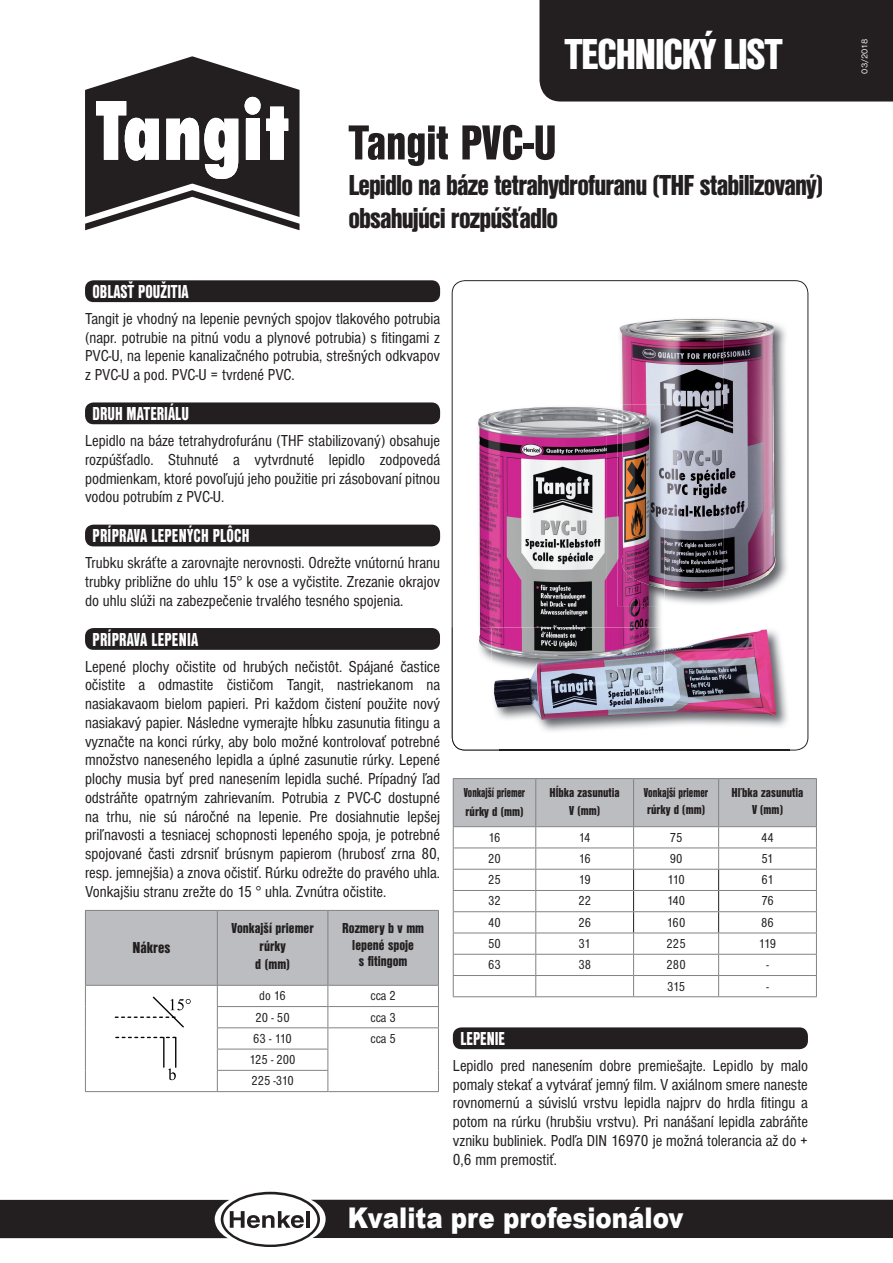
<style>
.page{position:relative;width:893px;height:1263px;background:#fff}
.page>*{position:absolute;margin:0;border:0;box-sizing:border-box;transform-origin:0 0}
.t1{font:51px "Nimbus Sans DOT Blac Cond";letter-spacing:-.005em;color:#231f20}
.t2{font:45px "Nimbus Sans DOT Blac Cond";letter-spacing:-.04em;color:#fff}
.t3{font:30px/33px "Nimbus Sans DOT Blac Cond";letter-spacing:-.03em;color:#231f20}
.t4{font:900 28.5px "Arial";color:#fff;scale:.86 1}
.t5{font:19.5px "Nimbus Sans DOT Blac Cond";letter-spacing:.005em;color:#fff;scale:.85 1}
.t6{font:condensed 16.5px/18.8px "Nimbus Sans DOT";color:#231f20;text-align:justify}
.t7{font:16.5px "Nimbus Sans DOT Blac Cond";color:#231f20}
.t8{font:15px/18px "Nimbus Sans DOT Blac Cond";color:#231f20;text-align:center}
.t9{font:condensed 13.5px/21.3px "Nimbus Sans DOT";color:#231f20}
.t10{font:13.5px/18px "Nimbus Sans DOT Blac Cond";color:#231f20;text-align:center}
.t11{font:13.5px/18.8px "Nimbus Sans DOT Blac Cond";color:#231f20;scale:.83 1}
.t12{font:13.5px/16.5px "Nimbus Sans DOT Blac Cond";color:#231f20;scale:.87 1}
.t13{font:9px "Nimbus Sans DOT";letter-spacing:-.025em;color:#fff}
</style>
<div class="page">
<div style="left:539px;top:0;width:354px;height:102px;background:#231f20"></div>
<div style="left:85px;top:280px;width:355px;height:22px;background:#231f20;border-radius:9px"></div>
<div style="left:85px;top:402px;width:355px;height:22px;background:#231f20;border-radius:9px"></div>
<div style="left:85px;top:525px;width:355px;height:21px;background:#231f20;border-radius:9px"></div>
<div style="left:85px;top:628px;width:355px;height:22px;background:#231f20;border-radius:9px"></div>
<div style="left:453px;top:1027px;width:355px;height:22px;background:#231f20;border-radius:9px"></div>
<svg style="left:452px;top:280px;width:356px;height:470px"></svg>
<svg style="left:221px;top:1192px;width:99px;height:54px"></svg>
<div style="left:223px;top:1194px;width:94px;height:50px;background:#fff;border-radius:50%"></div>
<hr style="left:306px;top:1211px;width:4px;height:17px;background:#231f20">
<svg style="left:0;top:1200px;width:304px;height:38px"></svg>
<div style="left:311px;top:1200px;width:582px;height:38px;background:#231f20"></div>
<svg style="left:85px;top:56px;width:215px;height:174px"></svg>
<hr style="left:217px;top:1091px;width:111px;height:1px;background:#808285">
<hr style="left:85px;top:1091px;width:132px;height:1px;background:#808285">
<hr style="left:328px;top:1091px;width:111px;height:1px;background:#808285">
<svg style="left:453px;top:778px;width:364px;height:218px"></svg>
<hr style="left:453px;top:996px;width:83px;height:1px;background:#808285">
<hr style="left:536px;top:996px;width:98px;height:1px;background:#808285">
<hr style="left:634px;top:996px;width:85px;height:1px;background:#808285">
<hr style="left:719px;top:996px;width:98px;height:1px;background:#808285">
<svg style="left:85px;top:910px;width:354px;height:181px"></svg>
<img style="left:617px;top:317px;width:158px;height:87px">
<img style="left:619px;top:319px;width:104px;height:91px">
<img style="left:723px;top:319px;width:52px;height:271px">
<img style="left:664px;top:410px;width:60px;height:182px">
<img style="left:476px;top:404px;width:188px;height:224px">
<img style="left:617px;top:404px;width:47px;height:202px">
<img style="left:622px;top:404px;width:42px;height:185px">
<img style="left:478px;top:407px;width:128px;height:132px">
<img style="left:606px;top:409px;width:43px;height:218px">
<img style="left:480px;top:539px;width:126px;height:88px">
<img style="left:617px;top:410px;width:32px;height:196px">
<img style="left:621px;top:427px;width:28px;height:158px">
<img style="left:789px;top:628px;width:1px;height:105px">
<img style="left:451px;top:627px;width:1px;height:93px">
<img style="left:664px;top:627px;width:125px;height:1px">
<img style="left:451px;top:720px;width:189px;height:31px">
<img style="left:640px;top:628px;width:149px;height:123px">
<img style="left:452px;top:627px;width:48px;height:123px">
<img style="left:500px;top:749px;width:289px;height:1px">
<img style="left:479px;top:627px;width:170px;height:24px">
<img style="left:491px;top:673px;width:149px;height:60px">
<img style="left:491px;top:628px;width:173px;height:45px">
<img style="left:491px;top:628px;width:159px;height:31px">
<h2 class="t2" style="left:564px;top:28px;width:220px">TECHNICKÝ LIST</h2>
<p class="t13" style="left:860px;top:74px;width:36px;rotate:-90deg">03/2018</p>
<h1 class="t1" style="left:348px;top:113px;width:210px">Tangit PVC-U</h1>
<h3 class="t3" style="left:348px;top:169px;width:477px">Lepidlo na báze tetrahydrofuranu (THF stabilizovaný) obsahujúci rozpúšťadlo</h3>
<p class="t5" style="left:93px;top:280px;width:115px">OBLASŤ POUŽITIA</p>
<p class="t6" style="left:85px;top:309px;width:357px">Tangit je vhodný na lepenie pevných spojov tlakového potrubia (napr. potrubie na pitnú vodu a plynové potrubia) s fitingami z PVC-U, na lepenie kanalizačného potrubia, strešných odkvapov z PVC-U a pod. PVC-U = tvrdené PVC.</p>
<p class="t5" style="left:93px;top:402px;width:115px">DRUH MATERIÁLU</p>
<p class="t6" style="left:85px;top:432px;width:357px">Lepidlo na báze tetrahydrofuránu (THF stabilizovaný) obsahuje rozpúšťadlo. Stuhnuté a vytvrdnuté lepidlo zodpovedá podmienkam, ktoré povoľujú jeho použitie pri zásobovaní pitnou vodou potrubím z PVC-U.</p>
<p class="t5" style="left:93px;top:524px;width:186px">PRÍPRAVA LEPENÝCH PLÔCH</p>
<p class="t6" style="left:85px;top:554px;width:357px">Trubku skráťte a zarovnajte nerovnosti. Odrežte vnútornú hranu trubky približne do uhlu 15° k ose a vyčistite. Zrezanie okrajov do uhlu slúži na zabezpečenie trvalého tesného spojenia.</p>
<p class="t5" style="left:93px;top:628px;width:126px">PRÍPRAVA LEPENIA</p>
<p class="t6" style="left:85px;top:657px;width:357px">Lepené plochy očistite od hrubých nečistôt. Spájané častice očistite a odmastite čističom Tangit, nastriekanom na nasiakavaom bielom papieri. Pri každom čistení použite nový nasiakavý papier. Následne vymerajte hĺbku zasunutia fitingu a vyznačte na konci rúrky, aby bolo možné kontrolovať potrebné množstvo naneseného lepidla a úplné zasunutie rúrky. Lepené plochy musia byť pred nanesením lepidla suché. Prípadný ľad odstráňte opatrným zahrievaním. Potrubia z PVC-C dostupné na trhu, nie sú náročné na lepenie. Pre dosiahnutie lepšej priľnavosti a tesniacej schopnosti lepeného spoja, je potrebné spojované časti zdrsniť brúsnym papierom (hrubosť zrna 80, resp. jemnejšia) a znova očistiť. Rúrku odrežte do pravého uhla.<br>Vonkajšiu stranu zrežte do 15 ° uhla. Zvnútra očistite.</p>
<p class="t7" style="left:132px;top:938px;width:39px">Nákres</p>
<p class="t8" style="left:231px;top:919px;width:84px">Vonkajší priemer rúrky<br>d (mm)</p>
<p class="t8" style="left:342px;top:920px;width:84px;line-height:16.5px">Rozmery b v mm lepené spoje<br>s fitingom</p>
<p class="t9" style="left:259px;top:985px;width:28px">do 16</p>
<p class="t9" style="left:370px;top:985px;width:27px">cca 2</p>
<p class="t9" style="left:256px;top:1007px;width:36px">20 - 50</p>
<p class="t9" style="left:370px;top:1007px;width:27px">cca 3</p>
<p class="t9" style="left:253px;top:1028px;width:40px">63 - 110</p>
<p class="t9" style="left:370px;top:1028px;width:27px">cca 5</p>
<p class="t9" style="left:250px;top:1049px;width:48px">125 - 200<br>225 -310</p>
<p class="t11" style="left:464px;top:783px;width:76px">Vonkajší priemer rúrky d (mm)</p>
<p class="t10" style="left:549px;top:784px;width:72px">Hĺbka zasunutia<br>V (mm)</p>
<p class="t12" style="left:644px;top:785px;width:76px">Vonkajší priemer rúrky d (mm)</p>
<p class="t10" style="left:732px;top:785px;width:73px;line-height:16.5px">Hľbka zasunutia<br>V (mm)</p>
<p class="t9" style="left:488px;top:827px;width:14px">16</p>
<p class="t9" style="left:579px;top:827px;width:13px">14</p>
<p class="t9" style="left:670px;top:827px;width:14px">75</p>
<p class="t9" style="left:761px;top:827px;width:14px">44</p>
<p class="t9" style="left:488px;top:848px;width:14px">20</p>
<p class="t9" style="left:579px;top:848px;width:14px">16</p>
<p class="t9" style="left:670px;top:848px;width:14px">90</p>
<p class="t9" style="left:762px;top:848px;width:13px">51</p>
<p class="t9" style="left:488px;top:869px;width:14px">25</p>
<p class="t9" style="left:579px;top:869px;width:13px">19</p>
<p class="t9" style="left:667px;top:869px;width:19px">110</p>
<p class="t9" style="left:761px;top:869px;width:14px">61</p>
<p class="t9" style="left:488px;top:891px;width:14px">32</p>
<p class="t9" style="left:578px;top:891px;width:14px">22</p>
<p class="t9" style="left:667px;top:891px;width:20px">140</p>
<p class="t9" style="left:761px;top:891px;width:14px">76</p>
<p class="t9" style="left:488px;top:912px;width:14px">40</p>
<p class="t9" style="left:578px;top:912px;width:14px">26</p>
<p class="t9" style="left:667px;top:912px;width:20px">160</p>
<p class="t9" style="left:761px;top:912px;width:14px">86</p>
<p class="t9" style="left:488px;top:933px;width:14px">50</p>
<p class="t9" style="left:579px;top:933px;width:14px">31</p>
<p class="t9" style="left:667px;top:933px;width:21px">225</p>
<p class="t9" style="left:759px;top:933px;width:19px">119</p>
<p class="t9" style="left:488px;top:954px;width:14px">63</p>
<p class="t9" style="left:578px;top:954px;width:14px">38</p>
<p class="t9" style="left:667px;top:954px;width:21px">280</p>
<p class="t9" style="left:766px;top:954px;width:4px">-</p>
<p class="t9" style="left:667px;top:976px;width:19px">315</p>
<p class="t9" style="left:766px;top:976px;width:4px">-</p>
<p class="t5" style="left:460px;top:1027px;width:54px">LEPENIE</p>
<p class="t6" style="left:453px;top:1056px;width:357px">Lepidlo pred nanesením dobre premiešajte. Lepidlo by malo pomaly stekať a vytvárať jemný film. V axiálnom smere naneste rovnomernú a súvislú vrstvu lepidla najprv do hrdla fitingu a potom na rúrku (hrubšiu vrstvu). Pri nanášaní lepidla zabráňte vzniku bubliniek. Podľa DIN 16970 je možná tolerancia až do + 0,6 mm premostiť.</p>
<h3 class="t4" style="left:348px;top:1197px;width:392px">Kvalita pre profesionálov</h3>
</div>
